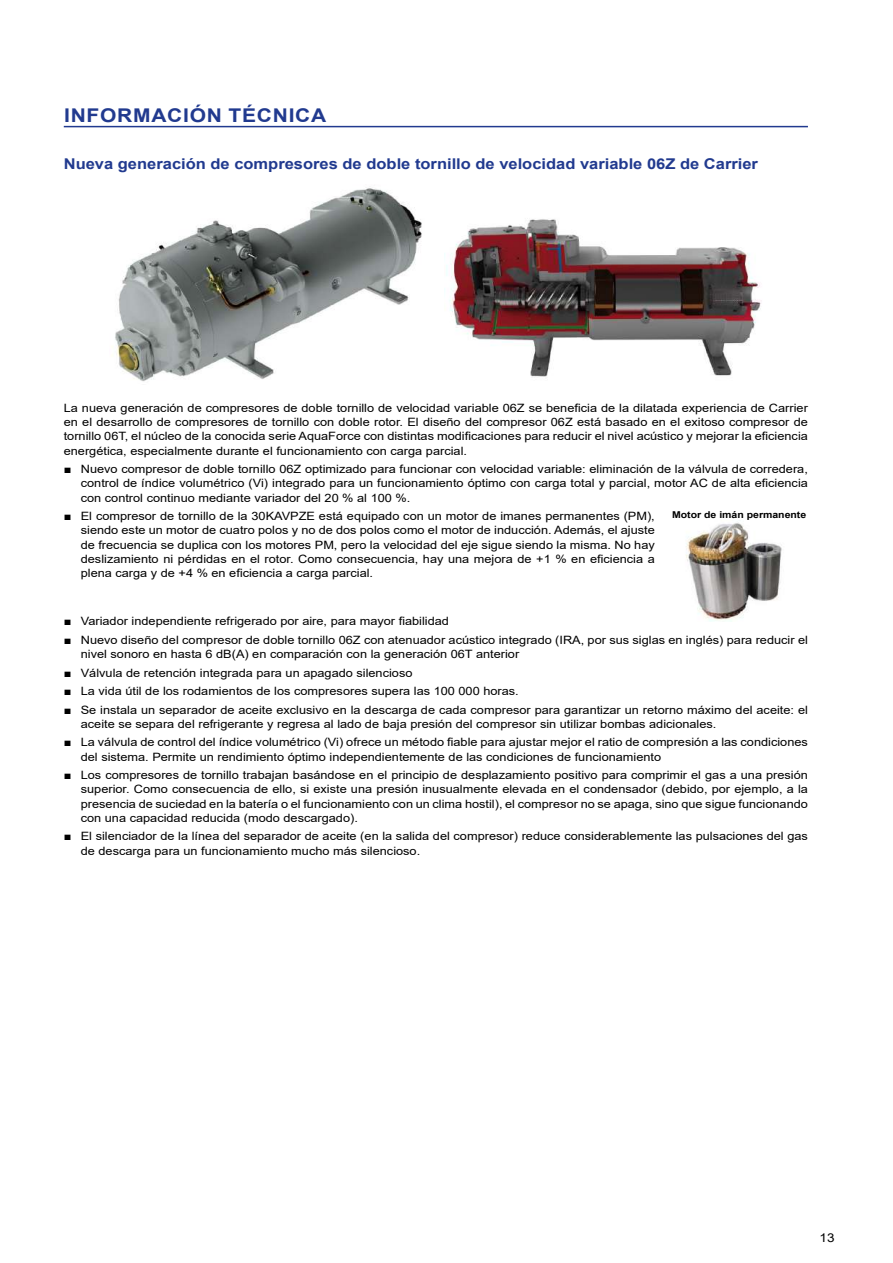
<style>
.page{position:relative;width:893px;height:1263px;background:#fff}
.page>*{position:absolute;margin:0;border:0;box-sizing:border-box;transform-origin:0 0}
.t1{font:700 18.9px "Arial";letter-spacing:.035em;color:#213a8f;scale:1.11 1}
.t2{font:700 14.85px "Arial";color:#213a8f;scale:1.11 1}
.t3{font:12.15px "Arial";color:#000;scale:1.11 1}
.t4{font:11.55px/14.2px "Arial";color:#000;text-align:justify;scale:1.11 1}
.t5{font:700 9.45px "Arial";color:#000;scale:1.11 1}
</style>
<div class="page">
<img style="left:115px;top:188px;width:307px;height:194px">
<img style="left:444px;top:219px;width:318px;height:158px">
<hr style="left:64px;top:126px;width:744px;height:1px;background:#213a8f">
<img style="left:686px;top:522px;width:96px;height:99px">
<h1 class="t1" style="left:64px;top:102px;width:238px">INFORMACIÓN TÉCNICA</h1>
<p class="t2" style="left:64px;top:154px;width:627px">Nueva generación de compresores de doble tornillo de velocidad variable 06Z de Carrier</p>
<p class="t4" style="left:64px;top:401px;width:672px">La nueva generación de compresores de doble tornillo de velocidad variable 06Z se beneficia de la dilatada experiencia de Carrier en el desarrollo de compresores de tornillo con doble rotor. El diseño del compresor 06Z está basado en el exitoso compresor de tornillo 06T, el núcleo de la conocida serie AquaForce con distintas modificaciones para reducir el nivel acústico y mejorar la eficiencia energética, especialmente durante el funcionamiento con carga parcial.</p>
<p class="t4" style="left:81px;top:462px;width:657px;text-indent:-17px">■ Nuevo compresor de doble tornillo 06Z optimizado para funcionar con velocidad variable: eliminación de la válvula de corredera, control de índice volumétrico (Vi) integrado para un funcionamiento óptimo con carga total y parcial, motor AC de alta eficiencia con control continuo mediante variador del 20 % al 100 %.</p>
<p class="t4" style="left:81px;top:509px;width:519px;text-indent:-17px">■ El compresor de tornillo de la 30KAVPZE está equipado con un motor de imanes permanentes (PM), siendo este un motor de cuatro polos y no de dos polos como el motor de inducción. Además, el ajuste de frecuencia se duplica con los motores PM, pero la velocidad del eje sigue siendo la misma. No hay deslizamiento ni pérdidas en el rotor. Como consecuencia, hay una mejora de +1 % en eficiencia a plena carga y de +4 % en eficiencia a carga parcial.</p>
<p class="t4" style="left:64px;top:614px;width:349px">■ Variador independiente refrigerado por aire, para mayor fiabilidad</p>
<p class="t4" style="left:81px;top:632px;width:657px;text-indent:-17px">■ Nuevo diseño del compresor de doble tornillo 06Z con atenuador acústico integrado (IRA, por sus siglas en inglés) para reducir el nivel sonoro en hasta 6 dB(A) en comparación con la generación 06T anterior</p>
<p class="t4" style="left:64px;top:665px;width:316px">■ Válvula de retención integrada para un apagado silencioso</p>
<p class="t4" style="left:64px;top:684px;width:411px">■ La vida útil de los rodamientos de los compresores supera las 100 000 horas.</p>
<p class="t4" style="left:81px;top:702px;width:657px;text-indent:-17px">■ Se instala un separador de aceite exclusivo en la descarga de cada compresor para garantizar un retorno máximo del aceite: el aceite se separa del refrigerante y regresa al lado de baja presión del compresor sin utilizar bombas adicionales.</p>
<p class="t4" style="left:81px;top:735px;width:657px;text-indent:-17px">■ La válvula de control del índice volumétrico (Vi) ofrece un método fiable para ajustar mejor el ratio de compresión a las condiciones del sistema. Permite un rendimiento óptimo independientemente de las condiciones de funcionamiento</p>
<p class="t4" style="left:81px;top:768px;width:657px;text-indent:-17px">■ Los compresores de tornillo trabajan basándose en el principio de desplazamiento positivo para comprimir el gas a una presión superior. Como consecuencia de ello, si existe una presión inusualmente elevada en el condensador (debido, por ejemplo, a la presencia de suciedad en la batería o el funcionamiento con un clima hostil), el compresor no se apaga, sino que sigue funcionando con una capacidad reducida (modo descargado).</p>
<p class="t4" style="left:81px;top:829px;width:657px;text-indent:-17px">■ El silenciador de la línea del separador de aceite (en la salida del compresor) reduce considerablemente las pulsaciones del gas de descarga para un funcionamiento mucho más silencioso.</p>
<p class="t5" style="left:672px;top:508px;width:122px">Motor de imán permanente</p>
<p class="t3" style="left:820px;top:1230px;width:15px">13</p>
</div>
